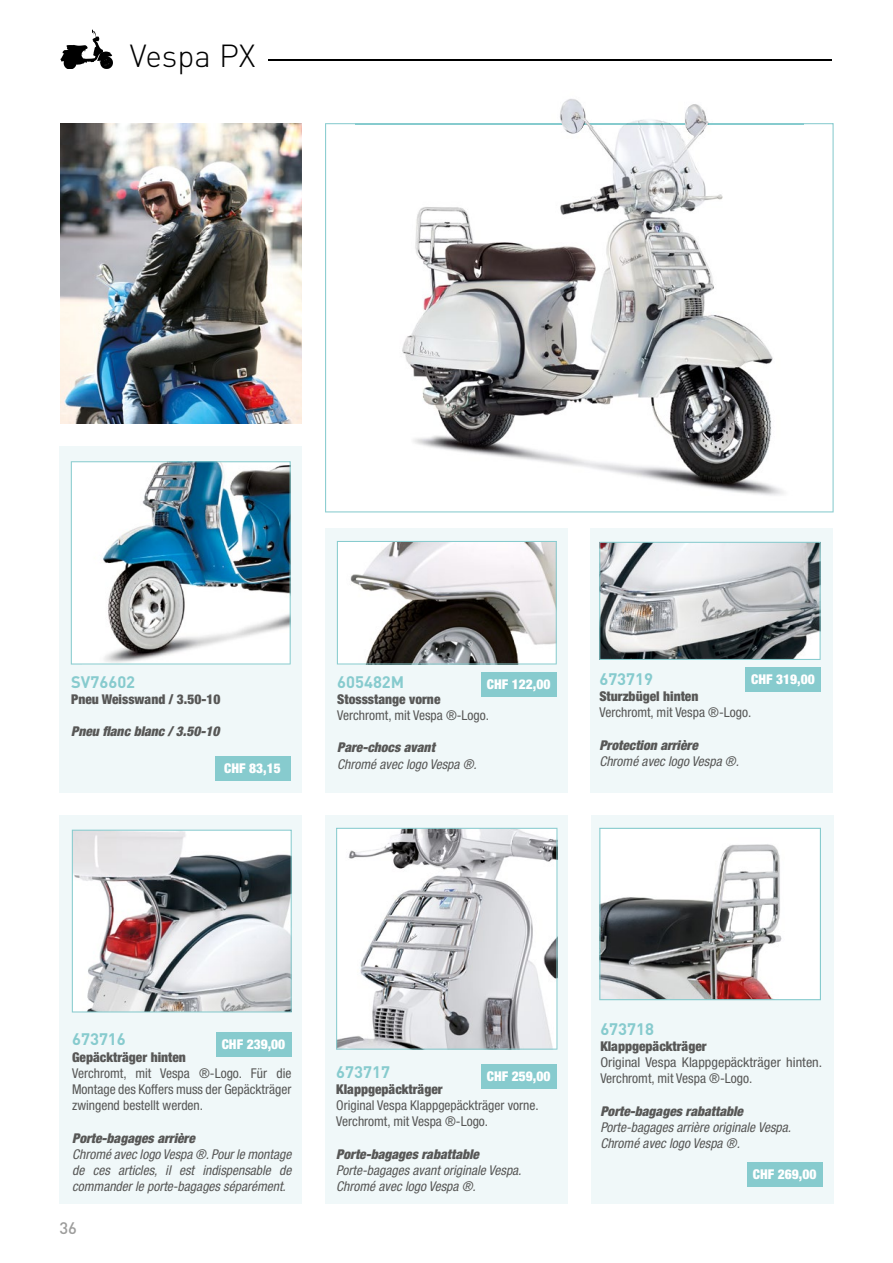
<style>
.page{position:relative;width:893px;height:1263px;background:#fff}
.page>*{position:absolute;margin:0;border:0;box-sizing:border-box;transform-origin:0 0}
.t1{font:300 31.5px "DIN";color:#000}
.t2{font:700 16.5px "DIN";color:#87cbce}
.t3{font:500 16.5px "DIN";color:#9d9d9c}
.t4{font:italic condensed 13.5px/16.2px "Helvetica Neue LT Pro";color:#575756}
.t5{font:condensed 13.5px/16.2px "Helvetica Neue LT Pro";color:#575756;text-align:justify}
.t6{font:italic 900 condensed 13.5px "Helvetica Neue LT Pro";color:#575756}
.t7{font:900 condensed 13.5px "Helvetica Neue LT Pro";color:#575756}
.t8{font:condensed 13.5px/16.2px "Helvetica Neue LT Pro";color:#575756;scale:1.05 1}
.t9{font:900 condensed 13.5px "Helvetica Neue LT Pro";color:#fff}
</style>
<div class="page">
<hr style="left:268px;top:59px;width:564px;height:1px;background:#000">
<svg style="left:67px;top:30px;width:29px;height:29px"></svg>
<div style="left:591px;top:528px;width:242px;height:265px;background:#f0f8f9"></div>
<svg style="left:599px;top:542px;width:222px;height:118px"></svg>
<div style="left:325px;top:528px;width:243px;height:265px;background:#f0f8f9"></div>
<div style="left:59px;top:446px;width:243px;height:347px;background:#f0f8f9"></div>
<svg style="left:337px;top:541px;width:220px;height:123px"></svg>
<img style="left:71px;top:461px;width:220px;height:203px">
<img style="left:60px;top:124px;width:242px;height:299px">
<svg style="left:325px;top:123px;width:509px;height:389px"></svg>
<img style="left:355px;top:119px;width:448px;height:10px">
<img style="left:355px;top:129px;width:448px;height:375px">
<img style="left:680px;top:104px;width:29px;height:35px">
<img style="left:559px;top:99px;width:32px;height:35px">
<div style="left:591px;top:815px;width:242px;height:388px;background:#f0f8f9"></div>
<svg style="left:599px;top:828px;width:222px;height:172px"></svg>
<div style="left:60px;top:815px;width:242px;height:388px;background:#f0f8f9"></div>
<svg style="left:72px;top:830px;width:220px;height:182px"></svg>
<div style="left:325px;top:815px;width:243px;height:388px;background:#f0f8f9"></div>
<svg style="left:336px;top:828px;width:221px;height:222px"></svg>
<div style="left:481px;top:672px;width:75px;height:25px;background:#87cbce"></div>
<div style="left:215px;top:756px;width:75px;height:24px;background:#87cbce"></div>
<div style="left:745px;top:667px;width:76px;height:25px;background:#87cbce"></div>
<div style="left:216px;top:1032px;width:75px;height:24px;background:#87cbce"></div>
<div style="left:481px;top:1064px;width:76px;height:25px;background:#87cbce"></div>
<div style="left:747px;top:1162px;width:75px;height:24px;background:#87cbce"></div>
<h1 class="t1" style="left:130px;top:37px;width:127px">Vespa PX</h1>
<p class="t2" style="left:71px;top:671px;width:66px">SV76602</p>
<p class="t7" style="left:71px;top:691px;width:151px">Pneu Weisswand / 3.50-10</p>
<p class="t6" style="left:71px;top:723px;width:150px">Pneu flanc blanc / 3.50-10</p>
<p class="t9" style="left:224px;top:760px;width:58px">CHF 83,15</p>
<p class="t2" style="left:337px;top:671px;width:69px">605482M</p>
<p class="t7" style="left:337px;top:691px;width:105px">Stossstange vorne</p>
<p class="t5" style="left:337px;top:707px;width:153px">Verchromt, mit Vespa ®-Logo.</p>
<p class="t6" style="left:337px;top:740px;width:99px">Pare-chocs avant</p>
<p class="t4" style="left:337px;top:756px;width:141px">Chromé avec logo Vespa ®.</p>
<p class="t9" style="left:487px;top:677px;width:65px">CHF 122,00</p>
<p class="t2" style="left:599px;top:668px;width:55px">673719</p>
<p class="t7" style="left:599px;top:688px;width:101px">Sturzbügel hinten</p>
<p class="t5" style="left:599px;top:704px;width:153px">Verchromt, mit Vespa ®-Logo.</p>
<p class="t6" style="left:599px;top:737px;width:100px">Protection arrière</p>
<p class="t4" style="left:599px;top:753px;width:141px">Chromé avec logo Vespa ®.</p>
<p class="t9" style="left:751px;top:671px;width:65px">CHF 319,00</p>
<p class="t2" style="left:72px;top:1029px;width:55px">673716</p>
<p class="t7" style="left:72px;top:1049px;width:115px">Gepäckträger hinten</p>
<p class="t5" style="left:72px;top:1065px;width:221px">Verchromt, mit Vespa ®-Logo. Für die Montage des Koffers muss der Gepäckträger zwingend bestellt werden.</p>
<p class="t6" style="left:72px;top:1130px;width:124px">Porte-bagages arrière</p>
<p class="t4" style="left:72px;top:1146px;width:221px;text-align:justify">Chromé avec logo Vespa ®. Pour le montage de ces articles, il est indispensable de commander le porte-bagages séparément.</p>
<p class="t9" style="left:222px;top:1036px;width:65px">CHF 239,00</p>
<p class="t3" style="left:60px;top:1217px;width:19px">36</p>
<p class="t2" style="left:336px;top:1061px;width:55px">673717</p>
<p class="t7" style="left:336px;top:1081px;width:108px">Klappgepäckträger</p>
<p class="t5" style="left:336px;top:1097px;width:204px">Original Vespa Klappgepäckträger vorne.<br>Verchromt, mit Vespa ®-Logo.</p>
<p class="t6" style="left:336px;top:1146px;width:144px">Porte-bagages rabattable</p>
<p class="t4" style="left:336px;top:1162px;width:187px">Porte-bagages avant originale Vespa.<br>Chromé avec logo Vespa ®.</p>
<p class="t9" style="left:487px;top:1068px;width:65px">CHF 259,00</p>
<p class="t2" style="left:600px;top:1018px;width:55px">673718</p>
<p class="t7" style="left:600px;top:1038px;width:108px">Klappgepäckträger</p>
<p class="t8" style="left:600px;top:1054px;width:213px">Original Vespa Klappgepäckträger hinten.<br>Verchromt, mit Vespa ®-Logo.</p>
<p class="t6" style="left:600px;top:1103px;width:144px">Porte-bagages rabattable</p>
<p class="t4" style="left:600px;top:1119px;width:192px">Porte-bagages arrière originale Vespa.<br>Chromé avec logo Vespa ®.</p>
<p class="t9" style="left:753px;top:1166px;width:65px">CHF 269,00</p>
</div>
